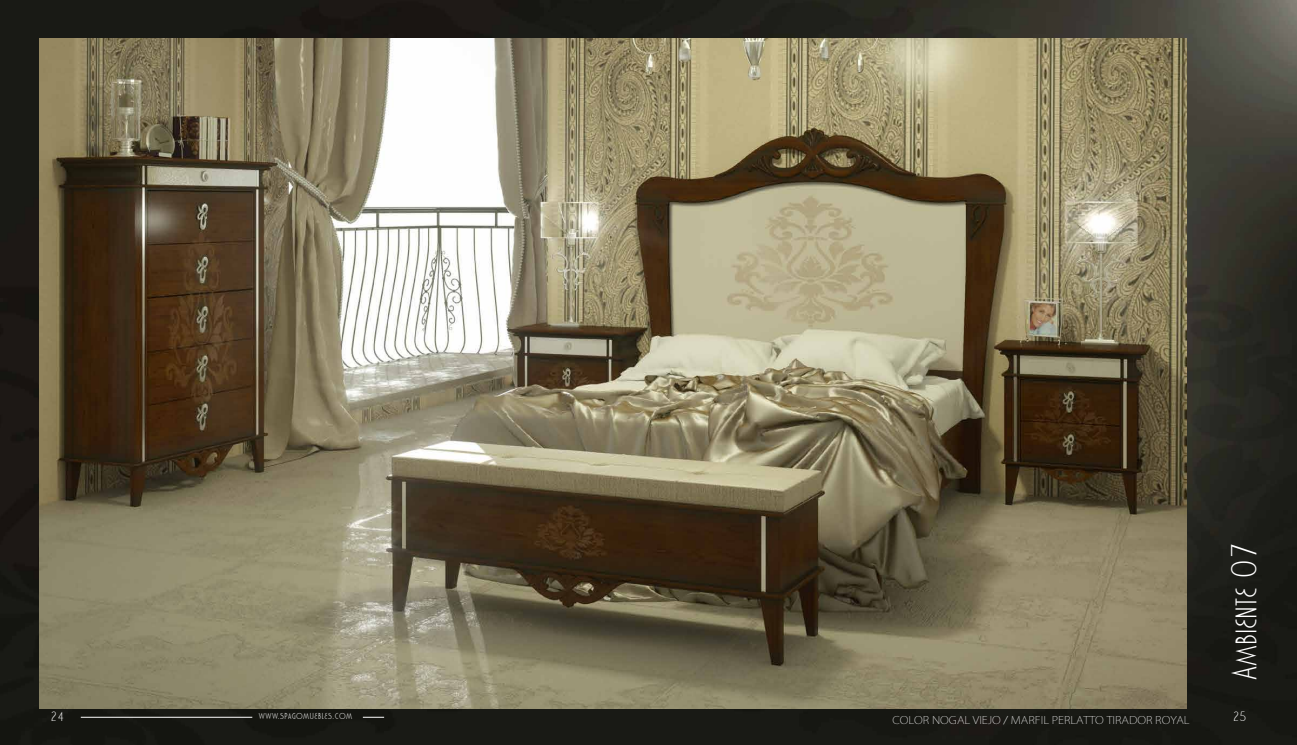
<style>
.page{position:relative;width:1297px;height:745px;background:#fff}
.page>*{position:absolute;margin:0;border:0;box-sizing:border-box;transform-origin:0 0}
.t1{font:36px "Marquisette BTN Light";color:#fff}
.t2{font:13.5px "Marquisette BTN Light";color:#fff}
.t3{font:200 10.5px "Koz Go Pr 6 N";color:#fff;scale:1.11 1}
.t4{font:10.5px "Marquisette BTN Light";letter-spacing:.05em;color:#fff}
</style>
<div class="page">
<img style="left:0;top:0;width:1297px;height:744px">
<hr style="left:81px;top:716px;width:171px;height:1px;background:#fff">
<svg style="left:363px;top:716px;width:21px;height:1px"></svg>
<img style="left:39px;top:38px;width:1148px;height:669px">
<h1 class="t1" style="left:1226px;top:679px;width:139px;rotate:-90deg">Ambiente 07</h1>
<p class="t2" style="left:51px;top:709px;width:15px">24</p>
<p class="t4" style="left:259px;top:710px;width:95px">www.spagomuebles.com</p>
<p class="t2" style="left:1233px;top:709px;width:15px">25</p>
<p class="t3" style="left:892px;top:713px;width:269px">COLOR NOGAL VIEJO / MARFIL PERLATTO TIRADOR ROYAL</p>
</div>
